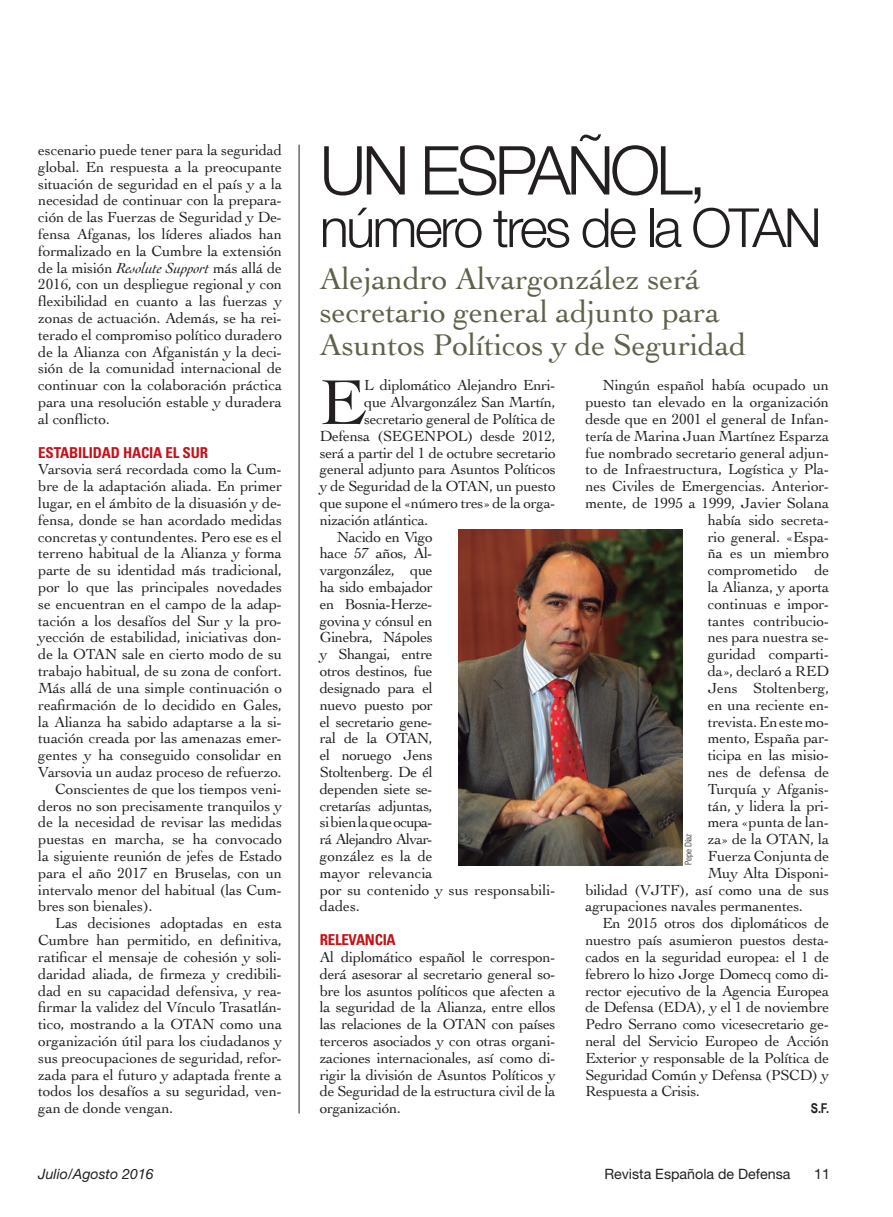
<style>
.page{position:relative;width:893px;height:1217px;background:#fff}
.page>*{position:absolute;margin:0;border:0;box-sizing:border-box;transform-origin:0 0}
.Título_B{font:300 67.5px "Helvetica Neue";letter-spacing:-.06em;color:#231f20}
.Texto_general{font:66.75px "Cochin";color:#231f20}
.Título_B-2{font:300 54px "Helvetica Neue";letter-spacing:-.05em;color:#231f20}
.Entradilla{font:31.5px/33px "Cochin";letter-spacing:-.005em;color:#60614b}
.Texto_general-2{font:15.3px/16.8px "Cochin";letter-spacing:-.01em;color:#231f20;text-align:justify}
.Texto_general-3{font:700 condensed 15px "Univers";letter-spacing:-.01em;color:#c4121a}
.Ladillo{font:700 condensed 15px "Univers";letter-spacing:-.02em;color:#c4121a}
.t1{font:14.25px "Helvetica Neue";color:#231f20}
.t2{font:italic 14.25px "Helvetica Neue";color:#231f20}
.Firma{font:700 13.5px "Arial Narrow";color:#231f20}
.Crédito_foto{font:300 condensed 9px "Univers";letter-spacing:-.005em;color:#231f20}
.s1{font-style:italic}
</style>
<div class="page">
<hr style="left:299px;top:145px;width:1px;height:968px;background:#231f20">
<img style="left:458px;top:529px;width:224px;height:336px">
<p class="Texto_general-2" style="left:38px;top:141px;width:245px">escenario puede tener para la seguridad global. En respuesta a la preocupante situación de seguridad en el país y a la necesidad de continuar con la prepara&shy;ción de las Fuerzas de Seguridad y De&shy;fensa Afganas, los líderes aliados han formalizado en la Cumbre la extensión de la misión <span class="s1">Resolute Support</span> más allá de 2016, con un despliegue regional y con flexibilidad en cuanto a las fuerzas y zonas de actuación. Además, se ha rei&shy;terado el compromiso político duradero de la Alianza con Afganistán y la deci&shy;sión de la comunidad internacional de continuar con la colaboración práctica para una resolución estable y duradera al conflicto.</p>
<p class="Texto_general-3" style="left:38px;top:443px;width:171px">ESTABILIDAD HACIA EL SUR</p>
<p class="Texto_general-2" style="left:38px;top:460px;width:245px">Varsovia será recordada como la Cum&shy;bre de la adaptación aliada. En primer lugar, en el ámbito de la disuasión y de&shy;fensa, donde se han acordado medidas concretas y contundentes. Pero ese es el terreno habitual de la Alianza y forma parte de su identidad más tradicional, por lo que las principales novedades se encuentran en el campo de la adap&shy;tación a los desafíos del Sur y la pro&shy;yección de estabilidad, iniciativas don&shy;de la OTAN sale en cierto modo de su trabajo habitual, de su zona de confort.<br>Más allá de una simple continuación o reafirmación de lo decidido en Gales, la Alianza ha sabido adaptarse a la si&shy;tuación creada por las amenazas emer&shy;gentes y ha conseguido consolidar en Varsovia un audaz proceso de refuerzo.</p>
<p class="Texto_general-2" style="left:38px;top:779px;width:245px;text-indent:17px">Conscientes de que los tiempos veni&shy;deros no son precisamente tranquilos y de la necesidad de revisar las medidas puestas en marcha, se ha convocado la siguiente reunión de jefes de Estado para el año 2017 en Bruselas, con un intervalo menor del habitual (las Cum&shy;bres son bienales).</p>
<p class="Texto_general-2" style="left:38px;top:914px;width:245px;text-indent:17px">Las decisiones adoptadas en esta Cumbre han permitido, en definitiva, ratificar el mensaje de cohesión y soli&shy;daridad aliada, de firmeza y credibili&shy;dad en su capacidad defensiva, y rea&shy;firmar la validez del Vínculo Trasatlán&shy;tico, mostrando a la OTAN como una organización útil para los ciudadanos y sus preocupaciones de seguridad, refor&shy;zada para el futuro y adaptada frente a todos los desafíos a su seguridad, ven&shy;gan de donde vengan.</p>
<p class="Título_B" style="left:320px;top:129px;width:389px">UN ESPAÑOL,</p>
<p class="Título_B-2" style="left:320px;top:195px;width:503px">número tres de la OTAN</p>
<p class="Entradilla" style="left:320px;top:260px;width:428px">Alejandro Alvargonzález será secretario general adjunto para<br>Asuntos Políticos y de Seguridad</p>
<p class="Texto_general" style="left:320px;top:357px;width:47px">E</p>
<p class="Texto_general-2" style="left:364px;top:376px;width:193px">L diplomático Alejandro Enri-</p>
<p class="Texto_general-2" style="left:364px;top:393px;width:193px">que Alvargonzález San Martín,</p>
<p class="Texto_general-2" style="left:364px;top:410px;width:193px">secretario general de Política de</p>
<p class="Texto_general-2" style="left:320px;top:426px;width:237px">Defensa (SEGENPOL) desde 2012,</p>
<p class="Texto_general-2" style="left:320px;top:443px;width:237px">será a partir del 1 de octubre secretario</p>
<p class="Texto_general-2" style="left:320px;top:460px;width:237px">general adjunto para Asuntos Políticos</p>
<p class="Texto_general-2" style="left:320px;top:477px;width:237px">y de Seguridad de la OTAN, un puesto</p>
<p class="Texto_general-2" style="left:320px;top:494px;width:237px">que supone el «número tres» de la orga-</p>
<p class="Texto_general-2" style="left:320px;top:510px;width:110px">nización atlántica.</p>
<p class="Texto_general-2" style="left:320px;top:527px;width:237px;text-align:left;text-indent:17px">Nacido en Vigo<br>hace 57 años, Al-<br>vargonzález, que<br>ha sido embajador<br>en Bosnia-Herze-<br>govina y cónsul en<br>Ginebra, Nápoles<br>y Shangai, entre<br>otros destinos, fue<br>designado para el<br>nuevo puesto por<br>el secretario gene-<br>ral de la OTAN,<br>el noruego Jens<br>Stoltenberg. De él<br>dependen siete se-<br>cretarías adjuntas,<br>si bien la que ocupa-<br>rá Alejandro Alvar-<br>gonzález es la de<br>mayor relevancia<br>por su contenido y sus responsabili&shy;dades.</p>
<p class="Ladillo" style="left:320px;top:930px;width:77px">RELEVANCIA</p>
<p class="Texto_general-2" style="left:320px;top:947px;width:237px">Al diplomático español le correspon&shy;derá asesorar al secretario general so&shy;bre los asuntos políticos que afecten a la seguridad de la Alianza, entre ellos las relaciones de la OTAN con países terceros asociados y con otras organi&shy;zaciones internacionales, así como di&shy;rigir la división de Asuntos Políticos y de Seguridad de la estructura civil de la organización.</p>
<p class="Texto_general-2" style="left:602px;top:376px;width:228px">Ningún español había ocupado un</p>
<p class="Texto_general-2" style="left:585px;top:393px;width:245px">puesto tan elevado en la organización</p>
<p class="Texto_general-2" style="left:585px;top:410px;width:245px">desde que en 2001 el general de Infan-</p>
<p class="Texto_general-2" style="left:585px;top:426px;width:245px">tería de Marina Juan Martínez Esparza</p>
<p class="Texto_general-2" style="left:585px;top:443px;width:245px">fue nombrado secretario general adjun-</p>
<p class="Texto_general-2" style="left:585px;top:460px;width:245px">to de Infraestructura, Logística y Pla-</p>
<p class="Texto_general-2" style="left:585px;top:477px;width:245px">nes Civiles de Emergencias. Anterior-</p>
<p class="Texto_general-2" style="left:585px;top:494px;width:245px">mente, de 1995 a 1999, Javier Solana</p>
<p class="Texto_general-2" style="left:708px;top:510px;width:123px">había sido secreta-</p>
<p class="Texto_general-2" style="left:708px;top:527px;width:123px">rio general. «Espa-</p>
<p class="Texto_general-2" style="left:708px;top:544px;width:123px">ña es un miembro</p>
<p class="Texto_general-2" style="left:708px;top:561px;width:123px">comprometido de</p>
<p class="Texto_general-2" style="left:708px;top:578px;width:123px">la Alianza, y aporta</p>
<p class="Texto_general-2" style="left:708px;top:594px;width:123px">continuas e impor-</p>
<p class="Texto_general-2" style="left:708px;top:611px;width:123px">tantes contribucio-</p>
<p class="Texto_general-2" style="left:708px;top:628px;width:123px">nes para nuestra se-</p>
<p class="Texto_general-2" style="left:708px;top:645px;width:123px">guridad comparti-</p>
<p class="Texto_general-2" style="left:708px;top:662px;width:123px">da», declaró a RED</p>
<p class="Texto_general-2" style="left:708px;top:678px;width:123px">Jens Stoltenberg,</p>
<p class="Texto_general-2" style="left:708px;top:695px;width:123px">en una reciente en-</p>
<p class="Texto_general-2" style="left:708px;top:712px;width:123px">trevista. En este mo-</p>
<p class="Texto_general-2" style="left:708px;top:729px;width:123px">mento, España par-</p>
<p class="Texto_general-2" style="left:708px;top:746px;width:123px">ticipa en las misio-</p>
<p class="Texto_general-2" style="left:708px;top:762px;width:123px">nes de defensa de</p>
<p class="Texto_general-2" style="left:708px;top:779px;width:123px">Turquía y Afganis-</p>
<p class="Texto_general-2" style="left:708px;top:796px;width:123px">tán, y lidera la pri-</p>
<p class="Texto_general-2" style="left:708px;top:813px;width:123px">mera «punta de lan-</p>
<p class="Texto_general-2" style="left:708px;top:830px;width:123px">za» de la OTAN, la</p>
<p class="Texto_general-2" style="left:708px;top:846px;width:123px">Fuerza Conjunta de</p>
<p class="Texto_general-2" style="left:708px;top:863px;width:123px">Muy Alta Disponi-</p>
<p class="Texto_general-2" style="left:585px;top:880px;width:245px">bilidad (VJTF), así como una de sus</p>
<p class="Texto_general-2" style="left:585px;top:897px;width:219px">agrupaciones navales permanentes.</p>
<p class="Texto_general-2" style="left:585px;top:914px;width:245px;text-indent:17px">En 2015 otros dos diplomáticos de nuestro país asumieron puestos desta&shy;cados en la seguridad europea: el 1 de febrero lo hizo Jorge Domecq como di&shy;rector ejecutivo de la Agencia Europea de Defensa (EDA), y el 1 de noviembre Pedro Serrano como vicesecretario ge&shy;neral del Servicio Europeo de Acción Exterior y responsable de la Política de Seguridad Común y Defensa (PSCD) y Respuesta a Crisis.</p>
<p class="Firma" style="left:811px;top:1097px;width:20px">S.F.</p>
<p class="Crédito_foto" style="left:683px;top:865px;width:33px;rotate:-90deg">Pepe Díaz</p>
<p class="t2" style="left:38px;top:1164px;width:117px">Julio/Agosto 2016</p>
<p class="t1" style="left:604px;top:1164px;width:188px">Revista Española de Defensa</p>
<p class="t1" style="left:814px;top:1164px;width:17px">11</p>
</div>
